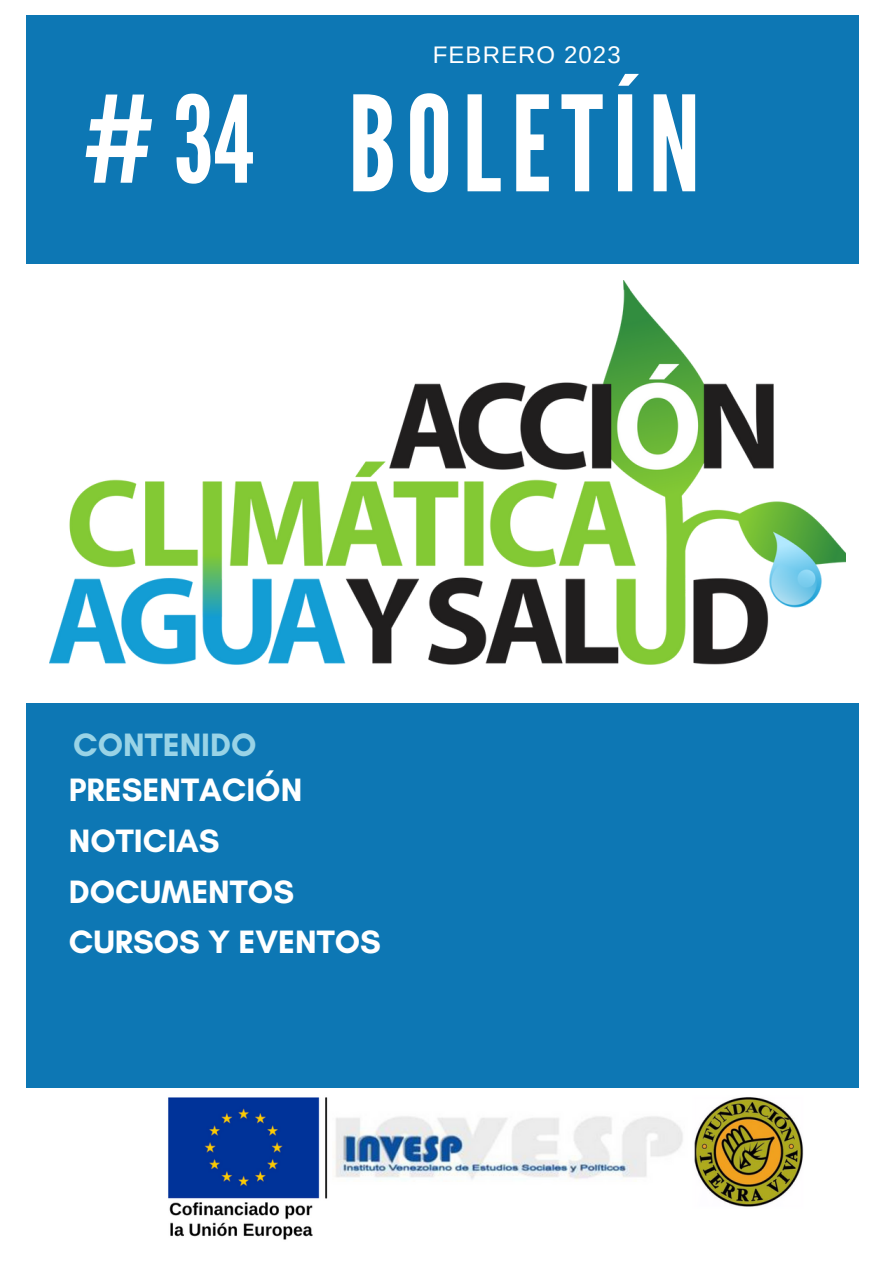
<style>
.page{position:relative;width:893px;height:1264px;background:#fff}
.page>*{position:absolute;margin:0;border:0;box-sizing:border-box;transform-origin:0 0}
.t1{font:131.85px "League Gothic";letter-spacing:.075em;color:#fff}
.t2{font:119.85px "League Gothic";color:#fff}
.t3{font:700 33px/50.6px "Glacial Indifference";color:#fff}
.t4{font:700 33px "Glacial Indifference";color:#99d3e6}
.t5{font:24px "Arimo";letter-spacing:.045em;color:#fff}
</style>
<div class="page">
<div style="left:27px;top:15px;width:831px;height:1073px;background:#0d77b4"></div>
<div style="left:0;top:264px;width:863px;height:438px;background:#fff"></div>
<img style="left:49px;top:280px;width:796px;height:384px">
<img style="left:168px;top:1097px;width:635px;height:143px">
<h2 class="t2" style="left:83px;top:71px;width:172px">#34</h2>
<p class="t5" style="left:433px;top:41px;width:189px">FEBRERO 2023</p>
<h1 class="t1" style="left:348px;top:68px;width:354px">BOLETÍN</h1>
<p class="t4" style="left:73px;top:724px;width:185px">CONTENIDO</p>
<p class="t3" style="left:69px;top:764px;width:313px">PRESENTACIÓN<br>NOTICIAS<br>DOCUMENTOS<br>CURSOS Y EVENTOS</p>
</div>
